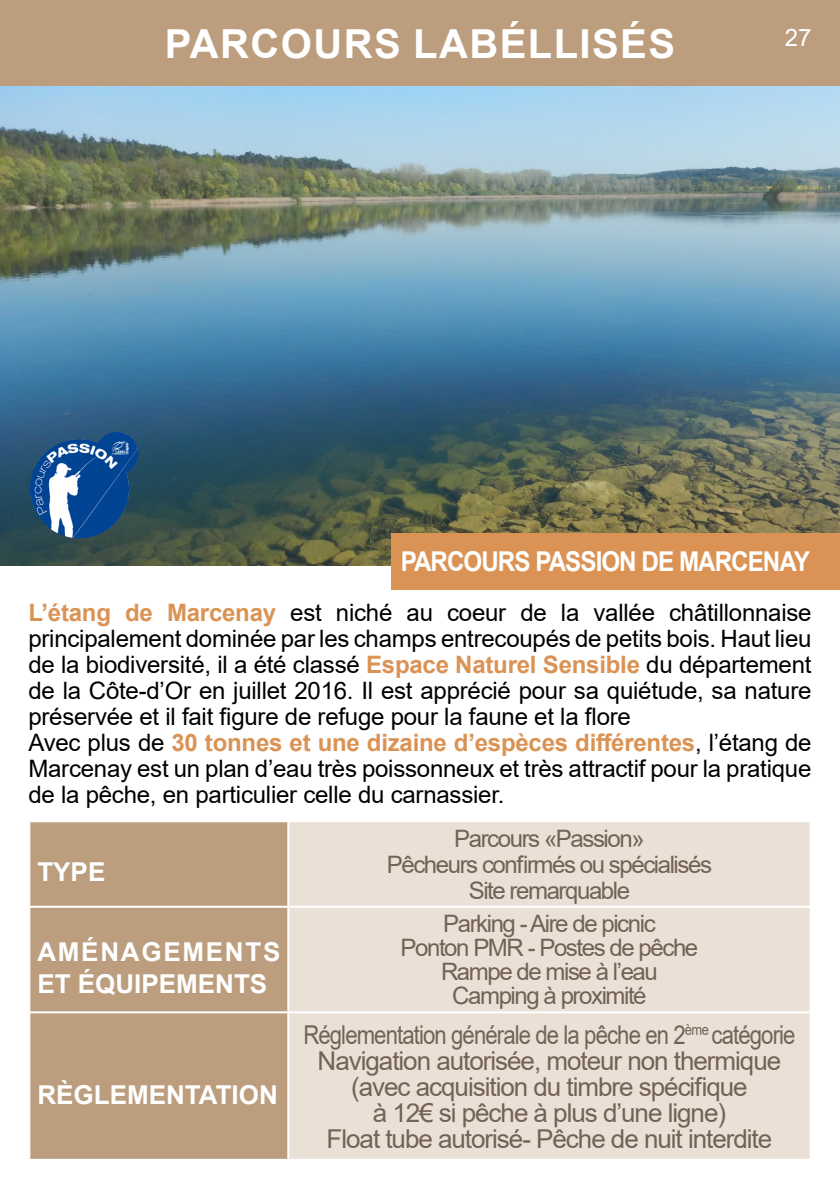
<style>
.page{position:relative;width:840px;height:1191px;background:#fff}
.page>*{position:absolute;margin:0;border:0;box-sizing:border-box;transform-origin:0 0}
.t1{font:700 40px "Arial";letter-spacing:.035em;color:#fff}
.t2{font:700 27.2px "Arial";letter-spacing:-.04em;color:#fff;scale:.89 1}
.t3{font:26px/26px "Arial";letter-spacing:-.04em;color:#736357;text-align:center;scale:.85 1}
.t4{font:700 26px/31.2px "Arial";letter-spacing:.035em;color:#fff}
.t5{font:700 26px "Arial";color:#fff}
.t6{font:24px/26px "Arial";letter-spacing:-.01em;color:#000}
.t7{font:24px/24px "Arial";letter-spacing:-.06em;color:#736357;text-align:center}
.t8{font:24px "Arial";color:#fff}
.s1{font-weight:700;color:#da9354}
</style>
<div class="page">
<img style="left:0;top:85px;width:839px;height:480px">
<div style="left:0;top:0;width:839px;height:85px;background:#bc9e7f"></div>
<div style="left:391px;top:533px;width:448px;height:57px;background:#da9354"></div>
<div style="left:30px;top:822px;width:257px;height:336px;background:#bc9e7f"></div>
<div style="left:289px;top:822px;width:520px;height:336px;background:#eae0d6"></div>
<hr style="left:28px;top:905px;width:260px;height:2px;background:#fff">
<hr style="left:288px;top:905px;width:523px;height:2px;background:#fff">
<hr style="left:28px;top:1011px;width:260px;height:2px;background:#fff">
<hr style="left:288px;top:1011px;width:523px;height:2px;background:#fff">
<img style="left:28px;top:428px;width:114px;height:114px">
<h1 class="t1" style="left:165px;top:16px;width:511px">PARCOURS LABÉLLISÉS</h1>
<p class="t8" style="left:784px;top:21px;width:28px">27</p>
<p class="t2" style="left:400px;top:542px;width:461px">PARCOURS PASSION DE MARCENAY</p>
<p class="t6" style="left:28px;top:599px;width:784px"><span class="s1">L’étang de Marcenay</span> est niché au coeur de la vallée châtillonnaise principalement dominée par les champs entrecoupés de petits bois. Haut lieu de la biodiversité, il a été classé <span class="s1">Espace Naturel Sensible</span> du département de la Côte-d’Or en juillet 2016. Il est apprécié pour sa quiétude, sa nature préservée et il fait figure de refuge pour la faune et la flore<br>Avec plus de <span class="s1">30 tonnes et une dizaine d’espèces différentes</span>, l’étang de Marcenay est un plan d’eau très poissonneux et très attractif pour la pratique de la pêche, en particulier celle du carnassier.</p>
<p class="t5" style="left:37px;top:854px;width:69px">TYPE</p>
<p class="t4" style="left:37px;top:937px;width:244px">AMÉNAGEMENTS<br>ET ÉQUIPEMENTS</p>
<p class="t5" style="left:37px;top:1076px;width:242px">RÈGLEMENTATION</p>
<p class="t7" style="left:386px;top:825px;width:326px;line-height:26px">Parcours «Passion»<br>Pêcheurs confirmés ou spécialisés<br>Site remarquable</p>
<p class="t7" style="left:400px;top:911px;width:299px">Parking - Aire de picnic<br>Ponton PMR - Postes de pêche<br>Rampe de mise à l’eau<br>Camping à proximité</p>
<p class="t3" style="left:303px;top:1021px;width:580px">Réglementation générale de la pêche en 2<sup>ème</sup> catégorie Navigation autorisée, moteur non thermique (avec acquisition du timbre spécifique<br>à 12€ si pêche à plus d’une ligne)<br>Float tube autorisé- Pêche de nuit interdite</p>
</div>
